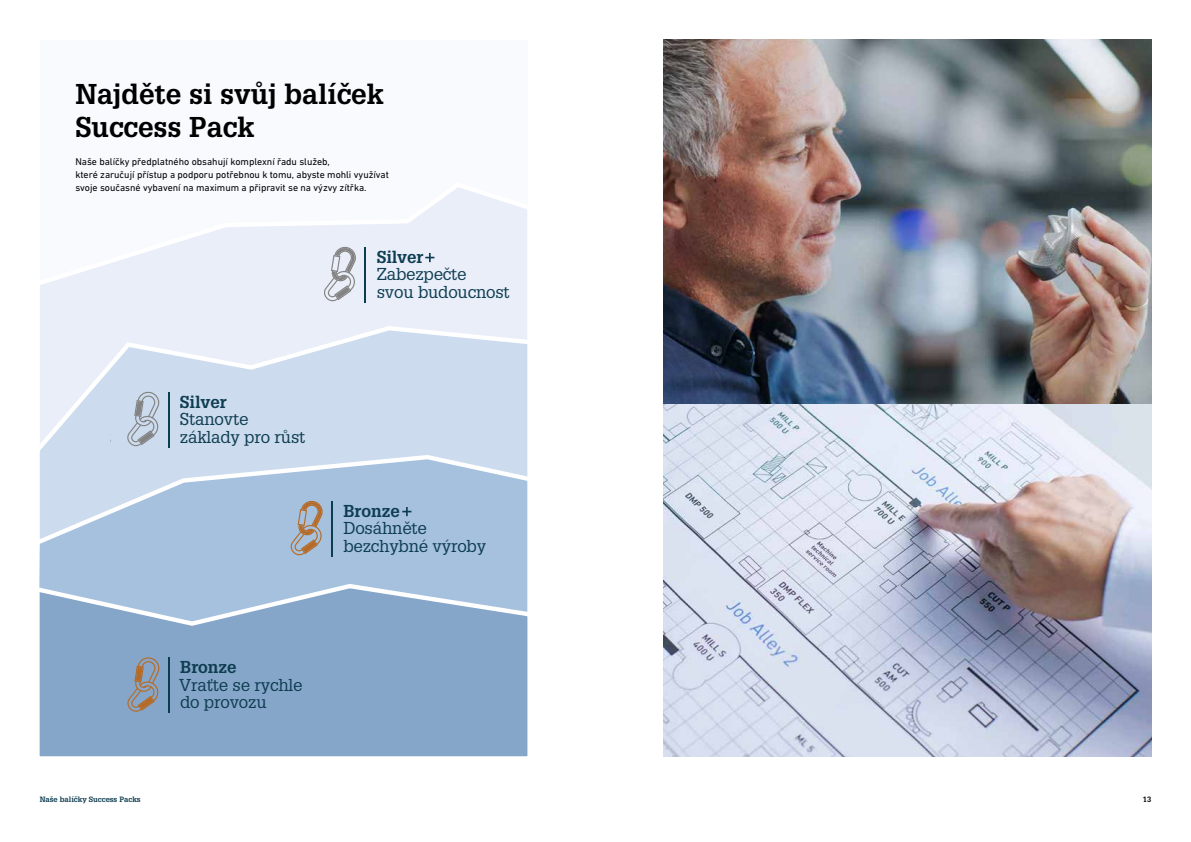
<style>
.page{position:relative;width:1191px;height:842px;background:#fff}
.page>*{position:absolute;margin:0;border:0;box-sizing:border-box;transform-origin:0 0}
.t1{font:700 28px/32.4px "Glypha LT Pro";color:#000}
.t2{font:16.9px/17.6px "Glypha LT Pro";letter-spacing:-.01em;color:#0e3d51}
.t3{font:700 16.9px "Glypha LT Pro";color:#0e3d51}
.t4{font:10px/13px "DIN Next W1 G";color:#000}
.t5{font:700 7.5px "Glypha LT Pro";color:#0e3d51}
.t6{font:700 7.5px "Glypha LT Pro";color:#000}
.s1{color:#0d3d51}
</style>
<div class="page">
<div style="left:40px;top:40px;width:487px;height:259px;background:#f8fafd"></div>
<svg style="left:40px;top:188px;width:487px;height:136px"></svg>
<svg style="left:39px;top:324px;width:489px;height:129px"></svg>
<svg style="left:39px;top:453px;width:489px;height:129px"></svg>
<svg style="left:39px;top:582px;width:489px;height:175px"></svg>
<hr style="left:365px;top:247px;width:1px;height:56px;background:#0a3d52">
<svg style="left:323px;top:246px;width:33px;height:55px"></svg>
<svg style="left:425px;top:253px;width:9px;height:9px"></svg>
<hr style="left:168px;top:392px;width:1px;height:55px;background:#0a3d52">
<svg style="left:127px;top:391px;width:32px;height:55px"></svg>
<hr style="left:331px;top:501px;width:2px;height:55px;background:#0a3d52">
<svg style="left:290px;top:500px;width:33px;height:55px"></svg>
<svg style="left:402px;top:507px;width:9px;height:9px"></svg>
<hr style="left:168px;top:657px;width:1px;height:56px;background:#0a3d52">
<svg style="left:127px;top:656px;width:32px;height:56px"></svg>
<img style="left:663px;top:404px;width:488px;height:353px">
<img style="left:663px;top:40px;width:488px;height:364px">
<h1 class="t1" style="left:75px;top:77px;width:310px">Najděte si svůj balíček<br>Success Pack</h1>
<p class="t4" style="left:75px;top:155px;width:315px">Naše balíčky předplatného obsahují komplexní řadu služeb,<br>které zaručují přístup a podporu potřebnou k tomu, abyste mohli využívat svoje současné vybavení na maximum a připravit se na výzvy zítřka.</p>
<h2 class="t3" style="left:377px;top:246px;width:48px">Silver</h2>
<h2 class="t2" style="left:377px;top:265px;width:135px">Zabezpečte<br>svou budoucnost</h2>
<h2 class="t3" style="left:180px;top:391px;width:48px">Silver</h2>
<h2 class="t2" style="left:180px;top:410px;width:127px">Stanovte základy pro růst</h2>
<h2 class="t3" style="left:343px;top:500px;width:58px">Bronze</h2>
<h2 class="t2" style="left:343px;top:519px;width:144px">Dosáhněte bezchybné výroby</h2>
<h2 class="t3" style="left:180px;top:657px;width:58px">Bronze</h2>
<h2 class="t2" style="left:179px;top:675px;width:125px">Vraťte se rychle do provozu</h2>
<p class="t5" style="left:40px;top:795px;width:103px">Naše balíčky Success Pack<span class="s1">s</span></p>
<p class="t6" style="left:1143px;top:795px;width:10px">13</p>
</div>
